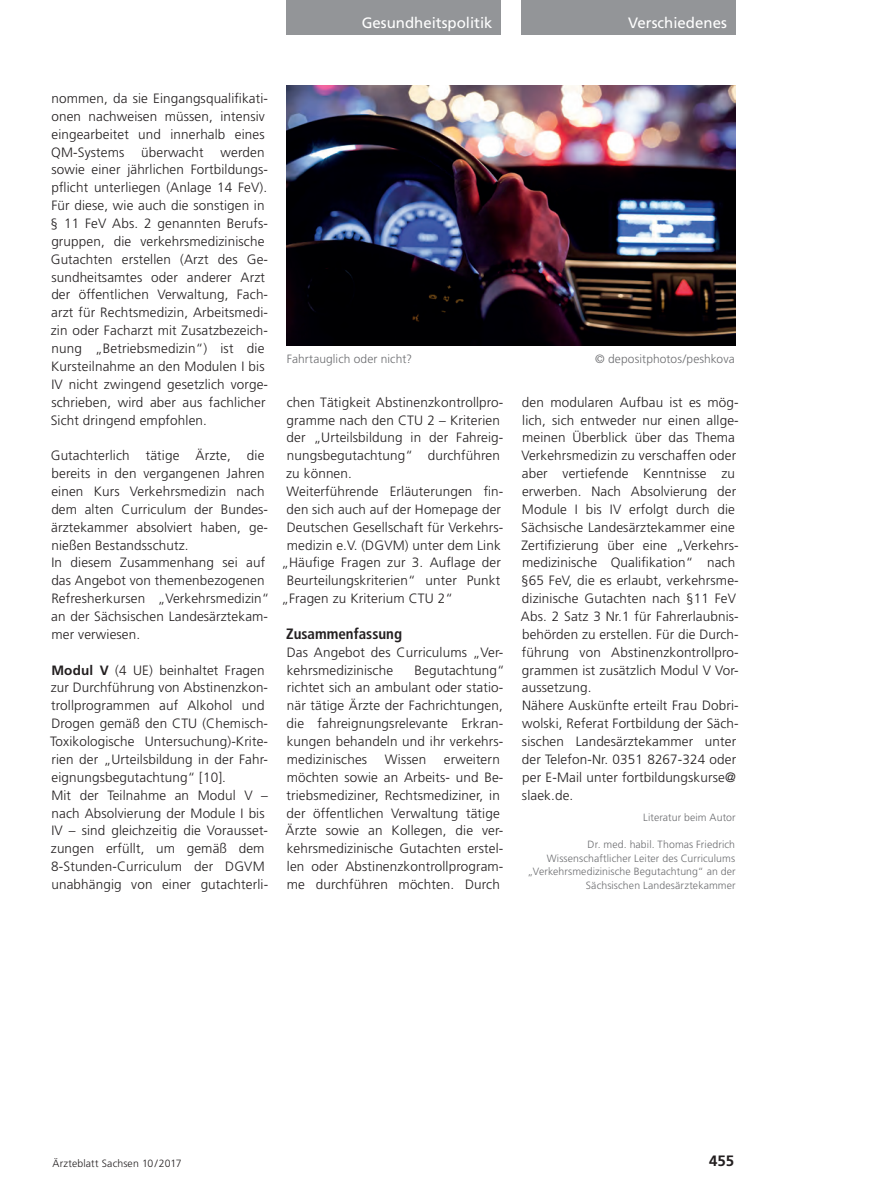
<style>
.page{position:relative;width:893px;height:1191px;background:#fff}
.page>*{position:absolute;margin:0;border:0;box-sizing:border-box;transform-origin:0 0}
.t1{font:15px "Frutiger";color:#fff}
.t2{font:700 condensed 15px "Frutiger";color:#231f20}
.t3{font:700 15px "Frutiger";color:#231f20}
.t4{font:300 13.5px/17.9px "Frutiger";letter-spacing:.01em;color:#231f20}
.t5{font:300 12px "Frutiger";letter-spacing:.005em;color:#6c6d70}
.t6{font:300 10.5px/13.5px "Frutiger";letter-spacing:.01em;color:#6c6d70;text-align:right}
.t7{font:300 10.5px "Frutiger";letter-spacing:.01em;color:#231f20}
.s1{font-weight:700}
</style>
<div class="page">
<img style="left:286px;top:85px;width:450px;height:260px">
<div style="left:522px;top:0;width:214px;height:34px;background:#939598"></div>
<div style="left:286px;top:0;width:214px;height:34px;background:#939598"></div>
<p class="t1" style="left:362px;top:14px;width:132px">Gesundheitspolitik</p>
<p class="t1" style="left:628px;top:14px;width:100px">Verschiedenes</p>
<p class="t4" style="left:51px;top:89px;width:219px">nommen, da sie Eingangsqualifikati&shy;onen nachweisen müssen, intensiv eingearbeitet und innerhalb eines QM-Systems überwacht werden sowie einer jährlichen Fortbildungs&shy;pflicht unterliegen (Anlage 14 FeV).<br>Für diese, wie auch die sonstigen in § 11 FeV Abs. 2 genannten Berufs&shy;gruppen, die verkehrsmedizinische Gutachten erstellen (Arzt des Ge-- sundheitsamtes oder anderer Arzt der öffentlichen Verwaltung, Fach&shy;arzt für Rechtsmedizin, Arbeitsmedi&shy;zin oder Facharzt mit Zusatzbezeich&shy;nung „Betriebsmedizin“) ist die Kursteilnahme an den Modulen I bis IV nicht zwingend gesetzlich vorge&shy;schrieben, wird aber aus fachlicher Sicht dringend empfohlen.</p>
<p class="t4" style="left:51px;top:446px;width:220px">Gutachterlich tätige Ärzte, die bereits in den vergangenen Jahren einen Kurs Verkehrsmedizin nach dem alten Curriculum der Bundes&shy;ärztekammer absolviert haben, ge-- nießen Bestandsschutz.<br>In diesem Zusammenhang sei auf das Angebot von themenbezogenen<br>Refresherkursen „Verkehrsmedizin“ an der Sächsischen Landesärztekam&shy;mer verwiesen.</p>
<p class="t4" style="left:50px;top:661px;width:219px"><span class="s1">Modul V</span> (4 UE) beinhaltet Fragen zur Durchführung von Abstinenzkon&shy;trollprogrammen auf Alkohol und Drogen gemäß den CTU (Chemisch-Toxikologische Untersuchung)-Krite&shy;rien der „Urteilsbildung in der Fahr&shy;eignungsbegutachtung“ [10].<br>Mit der Teilnahme an Modul V – nach Absolvierung der Module I bis IV – sind gleichzeitig die Vorausset&shy;zungen erfüllt, um gemäß dem 8-Stunden-Curriculum der DGVM unabhängig von einer gutachterli-</p>
<p class="t5" style="left:287px;top:352px;width:127px">Fahrtauglich oder nicht?</p>
<p class="t5" style="left:595px;top:352px;width:141px">© depositphotos/peshkova</p>
<p class="t4" style="left:287px;top:393px;width:218px">chen Tätigkeit Abstinenzkontrollpro-</p>
<p class="t4" style="left:287px;top:411px;width:215px">gramme nach den CTU 2 – Kriterien</p>
<p class="t4" style="left:287px;top:429px;width:218px">der „Urteilsbildung in der Fahreig-</p>
<p class="t4" style="left:287px;top:446px;width:215px">nungsbegutachtung“ durchführen</p>
<p class="t4" style="left:286px;top:464px;width:67px">zu können.</p>
<p class="t4" style="left:286px;top:482px;width:218px">Weiterführende Erläuterungen fin-</p>
<p class="t4" style="left:287px;top:500px;width:216px">den sich auch auf der Homepage der</p>
<p class="t4" style="left:287px;top:518px;width:218px">Deutschen Gesellschaft für Verkehrs-</p>
<p class="t4" style="left:287px;top:536px;width:215px">medizin e.V. (DGVM) unter dem Link</p>
<p class="t4" style="left:281px;top:554px;width:221px">„Häufige Fragen zur 3. Auflage der</p>
<p class="t4" style="left:287px;top:571px;width:215px">Beurteilungskriterien“ unter Punkt</p>
<p class="t4" style="left:281px;top:589px;width:173px">„Fragen zu Kriterium CTU 2“</p>
<p class="t2" style="left:286px;top:625px;width:117px">Zusammenfassung</p>
<p class="t4" style="left:287px;top:643px;width:218px">Das Angebot des Curriculums „Ver&shy;kehrsmedizinische</p>
<p class="t4" style="left:287px;top:661px;width:220px;text-indent:128px">Begutachtung“ richtet sich an ambulant oder statio&shy;när tätige Ärzte der Fachrichtungen, die fahreignungsrelevante Erkran&shy;kungen behandeln und ihr verkehrs&shy;medizinisches</p>
<p class="t4" style="left:286px;top:750px;width:219px;text-indent:158px">erweitern möchten sowie an Arbeits- und Be-- triebsmediziner, Rechtsmediziner, in der öffentlichen Verwaltung tätige<br>Ärzte sowie an Kollegen, die ver&shy;kehrsmedizinische Gutachten erstel&shy;len oder Abstinenzkontrollprogram&shy;me durchführen möchten. Durch</p>
<p class="t4" style="left:385px;top:750px;width:43px">Wissen</p>
<p class="t4" style="left:521px;top:393px;width:219px">den modularen Aufbau ist es mög&shy;lich, sich entweder nur einen allge&shy;meinen Überblick über das Thema Verkehrsmedizin zu verschaffen oder aber vertiefende Kenntnisse zu erwerben. Nach Absolvierung der Module I bis IV erfolgt durch die Sächsische Landesärztekammer eine Zertifizierung über eine „Verkehrs&shy;medizinische Qualifikation“ nach §65 FeV, die es erlaubt, verkehrsme&shy;dizinische Gutachten nach §11 FeV Abs. 2 Satz 3 Nr.1 für Fahrerlaubnis&shy;behörden zu erstellen. Für die Durch&shy;führung von Abstinenzkontrollpro&shy;grammen ist zusätzlich Modul V Vor&shy;aussetzung.<br>Nähere Auskünfte erteilt Frau Dobri&shy;wolski, Referat Fortbildung der Säch&shy;sischen Landesärztekammer unter der Telefon-Nr. 0351 8267-324 oder per E-Mail unter fortbildungskurse@ slaek.de.</p>
<p class="t6" style="left:643px;top:811px;width:94px">Literatur beim Autor</p>
<p class="t6" style="left:528px;top:838px;width:210px">Dr. med. habil. Thomas Friedrich Wissenschaftlicher Leiter des Curriculums „Verkehrsmedizinische Begutachtung“ an der Sächsischen Landesärztekammer</p>
<p class="t7" style="left:53px;top:1157px;width:130px">Ärzteblatt Sachsen 10/2017</p>
<p class="t3" style="left:709px;top:1151px;width:27px">455</p>
</div>
